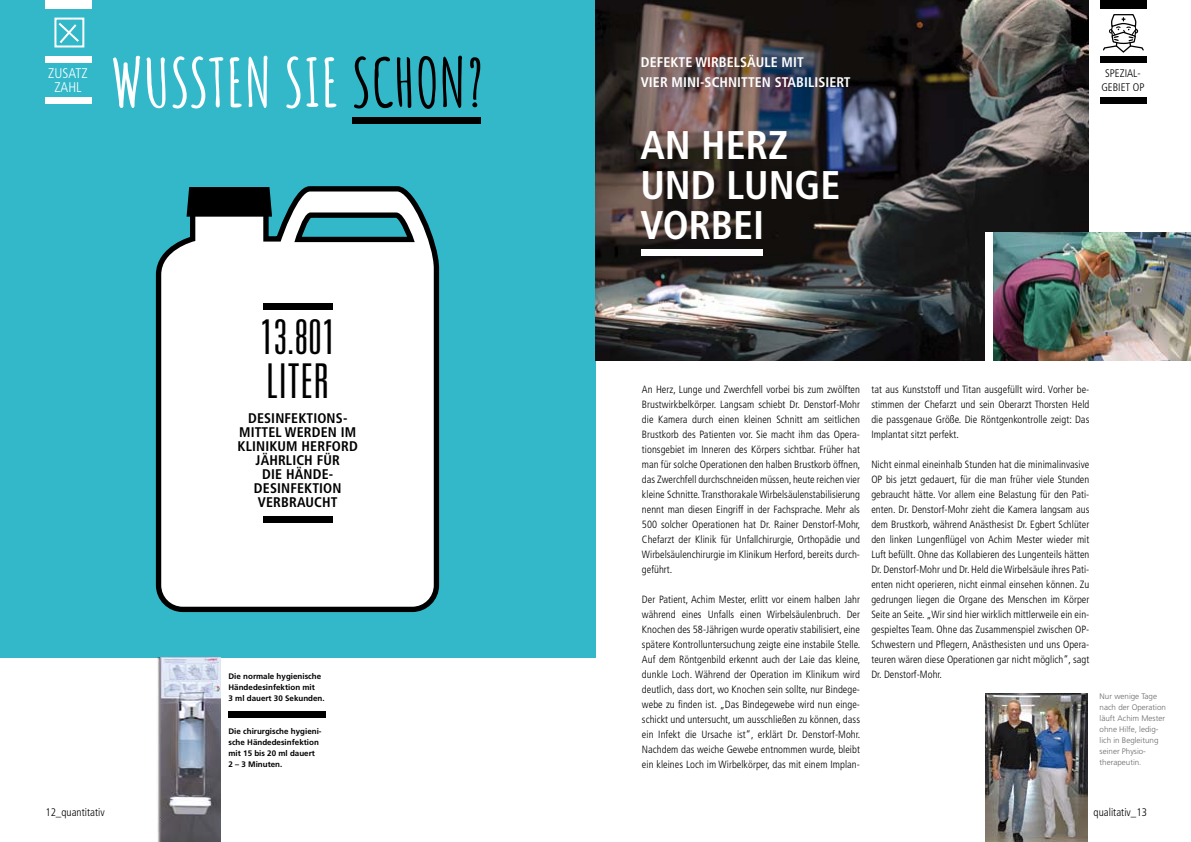
<style>
.page{position:relative;width:1191px;height:842px;background:#fff}
.page>*{position:absolute;margin:0;border:0;box-sizing:border-box;transform-origin:0 0}
.t1{font:700 65.9px "Amatic SC";color:#fff}
.t2{font:300 ultra-condensed 48px/44px "Univers";letter-spacing:.01em;color:#000}
.t3{font:700 condensed 40px/40px "Frutiger";color:#fff}
.t4{font:700 condensed 14px "Frutiger";letter-spacing:.01em;color:#000}
.t5{font:700 condensed 14px/20px "Frutiger";letter-spacing:.005em;color:#fff}
.t6{font:300 condensed 14px/14px "Frutiger";color:#fff;text-align:center}
.t7{font:300 condensed 11px/14px "Frutiger";color:#000;text-align:center}
.t8{font:300 condensed 10.5px/15px "Frutiger";letter-spacing:.005em;color:#000;text-align:justify}
.t9{font:700 8px/11px "Frutiger";color:#000}
.t10{font:300 8px/11px "Frutiger";color:#68696e}
.s1{color:#000}
</style>
<div class="page">
<div style="left:0;top:0;width:595px;height:657px;background:#32b8c9"></div>
<svg style="left:156px;top:186px;width:284px;height:426px;background:#e2e9ea"></svg>
<svg style="left:184px;top:186px;width:91px;height:34px;background:#18292b"></svg>
<img style="left:155px;top:657px;width:65px;height:185px">
<div style="left:263px;top:304px;width:70px;height:6px;background:#000"></div>
<div style="left:352px;top:117px;width:128px;height:6px;background:#000"></div>
<img style="left:986px;top:693px;width:101px;height:149px">
<img style="left:595px;top:0;width:493px;height:360px">
<div style="left:641px;top:249px;width:122px;height:7px;background:#fff"></div>
<div style="left:1100px;top:0;width:46px;height:9px;background:#000"></div>
<svg style="left:1103px;top:14px;width:41px;height:39px"></svg>
<div style="left:1100px;top:56px;width:46px;height:6px;background:#000"></div>
<div style="left:1100px;top:98px;width:46px;height:6px;background:#000"></div>
<div style="left:45px;top:0;width:46px;height:9px;background:#fff"></div>
<div style="left:45px;top:56px;width:46px;height:6px;background:#fff"></div>
<div style="left:45px;top:98px;width:46px;height:6px;background:#fff"></div>
<div style="left:229px;top:712px;width:97px;height:6px;background:#000"></div>
<div style="left:263px;top:517px;width:70px;height:6px;background:#000"></div>
<div style="left:54px;top:18px;width:30px;height:29px;border:2px solid #fff"></div>
<svg style="left:56px;top:21px;width:25px;height:24px"></svg>
<div style="left:985px;top:232px;width:114px;height:137px;background:#fff"></div>
<img style="left:993px;top:232px;width:198px;height:128px">
<h3 class="t6" style="left:48px;top:66px;width:41px">Zusatz<br>Zahl</h3>
<h1 class="t1" style="left:111px;top:32px;width:374px">WUSSTEN SIE <span class="s1">SCHON?</span></h1>
<h2 class="t2" style="left:260px;top:314px;width:77px">13.801<br>Liter</h2>
<h3 class="t4" style="left:248px;top:410px;width:58px">DESINFEKTIO</h3>
<h3 class="t4" style="left:327px;top:410px;width:22px">NS-</h3>
<h3 class="t4" style="left:239px;top:424px;width:119px">MITTEL WERDEN IM</h3>
<h3 class="t4" style="left:237px;top:438px;width:122px">KLINIKUM HERFORD</h3>
<h3 class="t4" style="left:256px;top:452px;width:86px">JÄHRLICH FÜR</h3>
<h3 class="t4" style="left:262px;top:466px;width:73px">DI E HÄNDE-</h3>
<h3 class="t4" style="left:254px;top:480px;width:58px">DESINFEKTIO</h3>
<h3 class="t4" style="left:332px;top:480px;width:11px">N</h3>
<h3 class="t4" style="left:258px;top:494px;width:73px">VERBRAUCHT</h3>
<p class="t9" style="left:228px;top:671px;width:98px">Die normale hygienische<br>Händedesinfektion mit<br>3 ml dauert 30 Sekunden.</p>
<p class="t9" style="left:228px;top:726px;width:95px">Die chirurgische hygieni&shy;sche Händedesinfektion mit 15 bis 20 ml dauert<br>2 – 3 Minuten.</p>
<h3 class="t5" style="left:641px;top:52px;width:209px">DEFEKTE WIRBELSÄULE MIT<br>VIER MI NI-SCHNITTEN STABILISIERT</h3>
<h3 class="t3" style="left:640px;top:125px;width:202px">AN HERZ<br>UND LUNGE<br>VORBEI</h3>
<p class="t7" style="left:1101px;top:66px;width:43px">Spezial-<br>Gebiet OP</p>
<p class="t8" style="left:642px;top:382px;width:220px">An Herz, Lunge und Zwerchfell vorbei bis zum zwölften Brustwirkbelkörper. Langsam schiebt Dr. Denstorf-Mohr die Kamera durch einen kleinen Schnitt am seitlichen Brustkorb des Patienten vor. Sie macht ihm das Opera&shy;tionsgebiet im I nneren des Körpers sichtbar. Früher hat man für solche Operationen den halben Brustkorb öffnen, das Zwerchfell durchschneiden müssen, heute reichen vier kleine Schnitte. Transthorakale Wirbelsäulenstabilisierung nennt man diesen Eingriff in der Fachsprache. Mehr als 500 solcher Operationen hat Dr. Rainer Denstorf-Mohr, Chefarzt der Klinik für U nfallchirurgie, Orthopädie und Wirbelsäulenchirurgie im Klinikum Herford, bereits durch&shy;geführt.</p>
<p class="t8" style="left:642px;top:592px;width:220px">Der Patient, Achim Mester, erlitt vor einem halben Jahr während eines U nfalls einen Wirbelsäulenbruch. Der Knochen des 58-Jährigen wurde operativ stabilisiert, eine spätere Kontrolluntersuchung zeigte eine instabile Stelle.<br>Auf dem Röntgenbild erkennt auch der Laie das kleine, dunkle Loch. Während der Operation im Klinikum wird deutlich, dass dort, wo Knochen sein sollte, nur Bindege&shy;webe zu finden ist. „Das Bindegewebe wird nun einge&shy;schickt und untersucht, um ausschließen zu können, dass ein I nfekt die U rsache ist“, erklärt Dr. Denstorf-Mohr.<br>Nachdem das weiche Gewebe entnommen wurde, bleibt ein kleines Loch im Wirbelkörper, das mit einem I mplan-</p>
<p class="t8" style="left:871px;top:382px;width:219px">tat aus Kunststoff und Titan ausgefüllt wird. Vorher be&shy;stimmen der Chefarzt und sein Oberarzt Thorsten Held die passgenaue Größe. Die Röntgenkontrolle zeigt: Das I mplantat sitzt perfekt.</p>
<p class="t8" style="left:871px;top:457px;width:219px">N icht einmal eineinhalb Stunden hat die minimalinvasive OP bis jetzt gedauert, für die man früher viele Stunden gebraucht hätte. Vor allem eine Belastung für den Pati&shy;enten. Dr. Denstorf-Mohr zieht die Kamera langsam aus dem Brustkorb, während Anästhesist Dr. Egbert Schlüter den linken Lungenflügel von Achim Mester wieder mit Luft befüllt. Ohne das Kollabieren des Lungenteils hätten Dr. Denstorf-Mohr und Dr. Held die Wirbelsäule ihres Pati&shy;enten nicht operieren, nicht einmal einsehen können. Zu gedrungen liegen die Organe des Menschen im Körper Seite an Seite. „Wir sind hier wirklich mittlerweile ein ein&shy;gespieltes Team. Ohne das Zusammenspiel zwischen OP-Schwestern und Pflegern, Anästhesisten und uns Opera&shy;teuren wären diese Operationen gar nicht möglich“, sagt Dr. Denstorf-Mohr.</p>
<p class="t10" style="left:1099px;top:691px;width:68px">Nur wenige Tage nach der Operation läuft Achim Mester ohne Hilfe, ledig&shy;lich in Begleitung seiner Physio&shy;therapeutin.</p>
<p class="t7" style="left:45px;top:805px;width:61px">12_quantitativ</p>
<p class="t7" style="left:1093px;top:805px;width:55px">qualitativ_13</p>
</div>
